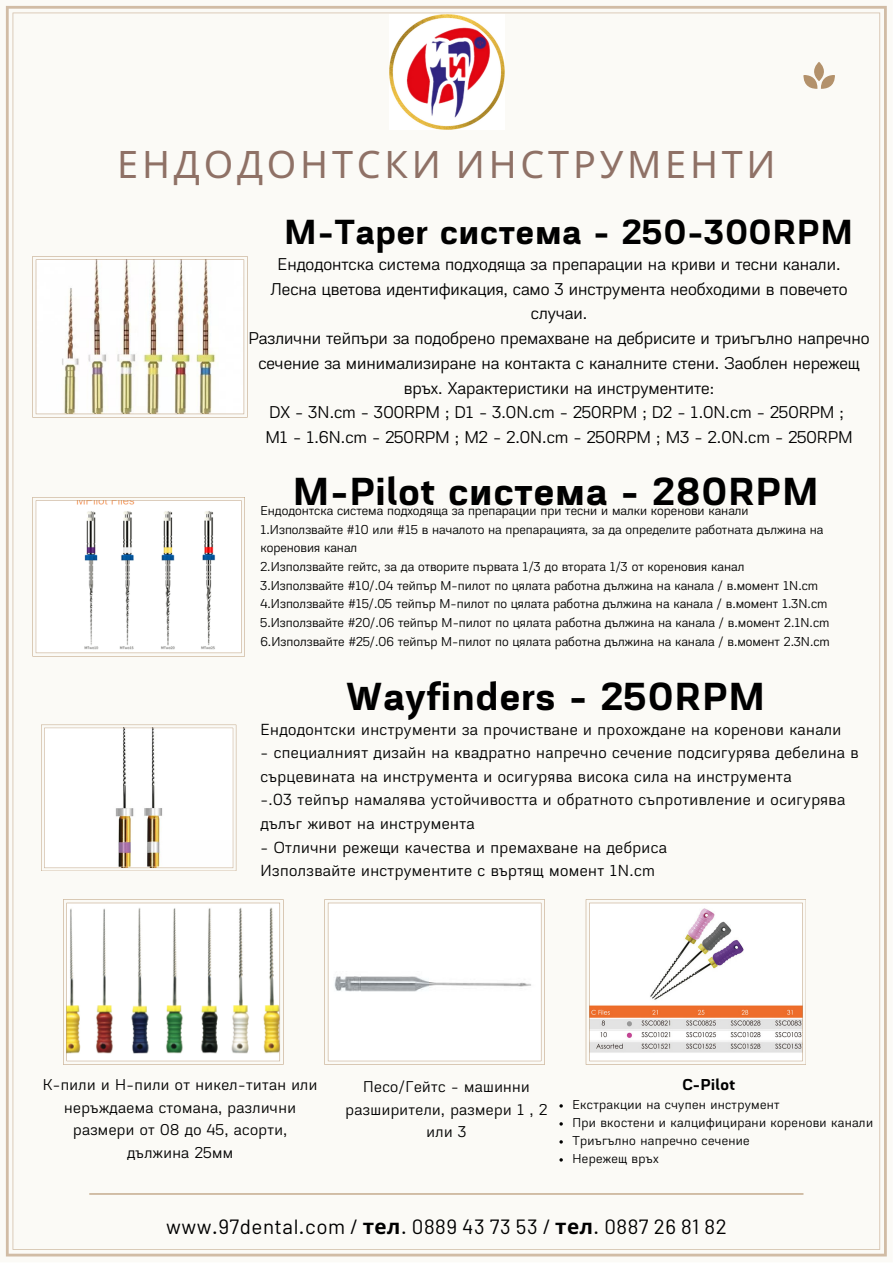
<style>
.page{position:relative;width:893px;height:1264px;background:#fff}
.page>*{position:absolute;margin:0;border:0;box-sizing:border-box;transform-origin:0 0}
.t1{font:700 41.25px "Akzentica 4 F";letter-spacing:.025em;color:#000}
.t2{font:37.8px "Noto Sans";letter-spacing:.1em;color:#8f7166}
.t3{font:700 36.75px "Akzentica 4 F";letter-spacing:.025em;color:#000}
.t4{font:20.55px "Barlow";letter-spacing:.025em;color:#000}
.t5{font:18px/24.8px "Akzentica 4 F";color:#000;text-align:center}
.t6{font:16.95px/23.5px "Akzentica 4 F";letter-spacing:.025em;color:#000}
.t7{font:700 16.65px "Akzentica 4 F";letter-spacing:.025em;color:#000}
.t8{font:16.5px/22.5px "Akzentica 4 F";letter-spacing:.025em;color:#000;text-align:center}
.t9{font:13.65px/18.8px "Akzentica 4 F";color:#000}
.t10{font:13.65px/18px "Akzentica 4 F";letter-spacing:.025em;color:#000}
.s1{font-family:"Noto Sans";font-weight:700}
</style>
<div class="page">
<div style="left:6px;top:6px;width:880px;height:1250px;background:#fbfaf6"></div>
<svg style="left:32px;top:256px;width:215px;height:161px"></svg>
<svg style="left:803px;top:62px;width:31px;height:27px"></svg>
<svg style="left:41px;top:724px;width:195px;height:147px"></svg>
<svg style="left:32px;top:497px;width:213px;height:159px"></svg>
<svg style="left:324px;top:899px;width:221px;height:165px"></svg>
<svg style="left:585px;top:899px;width:221px;height:165px"></svg>
<hr style="left:89px;top:1193px;width:714px;height:1px;background:#b3916b">
<img style="left:389px;top:15px;width:115px;height:114px">
<svg style="left:63px;top:899px;width:220px;height:165px"></svg>
<h2 class="t2" style="left:117px;top:138px;width:660px">ЕНДОДОНТСКИ ИНСТРУМЕНТИ</h2>
<h3 class="t3" style="left:284px;top:219px;width:570px">М-Тaper система - 250-300RPM</h3>
<p class="t5" style="left:248px;top:253px;width:622px">Ендодонтска система подходяща за препарации на криви и тесни канали.<br>Лесна цветова идентификация, само 3 инструмента необходими в повечето случаи.<br>Различни тейпъри за подобрено премахване на дебрисите и триъгълно напречно сечение за минимализиране на контакта с каналните стени. Заоблен нережещ връх. Характеристики на инструментите:<br>DX - 3N.cm - 300RPM ; D1 - 3.0N.cm - 250RPM ; D2 - 1.0N.cm - 250RPM ;<br>M1 - 1.6N.cm - 250RPM ; M2 - 2.0N.cm - 250RPM ; M3 - 2.0N.cm - 250RPM</p>
<h1 class="t1" style="left:293px;top:476px;width:527px">М-Pilot система - 280RPM</h1>
<p class="t9" style="left:260px;top:502px;width:571px">Ендодонтска система подходяща за препарации при тесни и малки коренови канали 1.Използвайте #10 или #15 в началото на препарацията, за да определите работната дължина на кореновия канал<br>2.Използвайте гейтс, за да отворите първата 1/3 до втората 1/3 от кореновия канал 3.Използвайте #10/.04 тейпър М-пилот по цялата работна дължина на канала / в.момент 1N.cm 4.Използвайте #15/.05 тейпър М-пилот по цялата работна дължина на канала / в.момент 1.3N.cm 5.Използвайте #20/.06 тейпър М-пилот по цялата работна дължина на канала / в.момент 2.1N.cm 6.Използвайте #25/.06 тейпър М-пилот по цялата работна дължина на канала / в.момент 2.3N.cm</p>
<h1 class="t1" style="left:346px;top:680px;width:420px">Wayfinders - 250RPM</h1>
<p class="t6" style="left:260px;top:719px;width:582px">Ендодонтски инструменти за прочистване и прохождане на коренови канали</p>
<p class="t6" style="left:260px;top:742px;width:599px">- специалният дизайн на квадратно напречно сечение подсигурява дебелина в сърцевината на инструмента и осигурява висока сила на инструмента<br>-.03 тейпър намалява устойчивостта и обратното съпротивление и осигурява дълъг живот на инструмента</p>
<p class="t6" style="left:260px;top:837px;width:408px">- Отлични режещи качества и премахване на дебриса<br>Използвайте инструментите с въртящ момент 1N.cm</p>
<p class="t8" style="left:43px;top:1075px;width:276px">K-пили и H-пили от никел-титан или неръждаема стомана, различни размери от 08 до 45, асорти, дължина 25мм</p>
<p class="t8" style="left:345px;top:1077px;width:203px">Песо/Гейтс - машинни разширители, размери 1 , 2 или 3</p>
<p class="t7" style="left:682px;top:1077px;width:54px">C-Pilot</p>
<p class="t10" style="left:572px;top:1096px;width:302px">Екстракции на счупен инструмент<br>При вкостени и калцифицирани коренови канали<br>Триъгълно напречно сечение<br>Нережещ връх</p>
<h3 class="t4" style="left:166px;top:1213px;width:562px">www.97dental.com / <span class="s1">тел</span>. 0889 43 73 53 / <span class="s1">тел</span>. 0887 26 81 82</h3>
</div>
